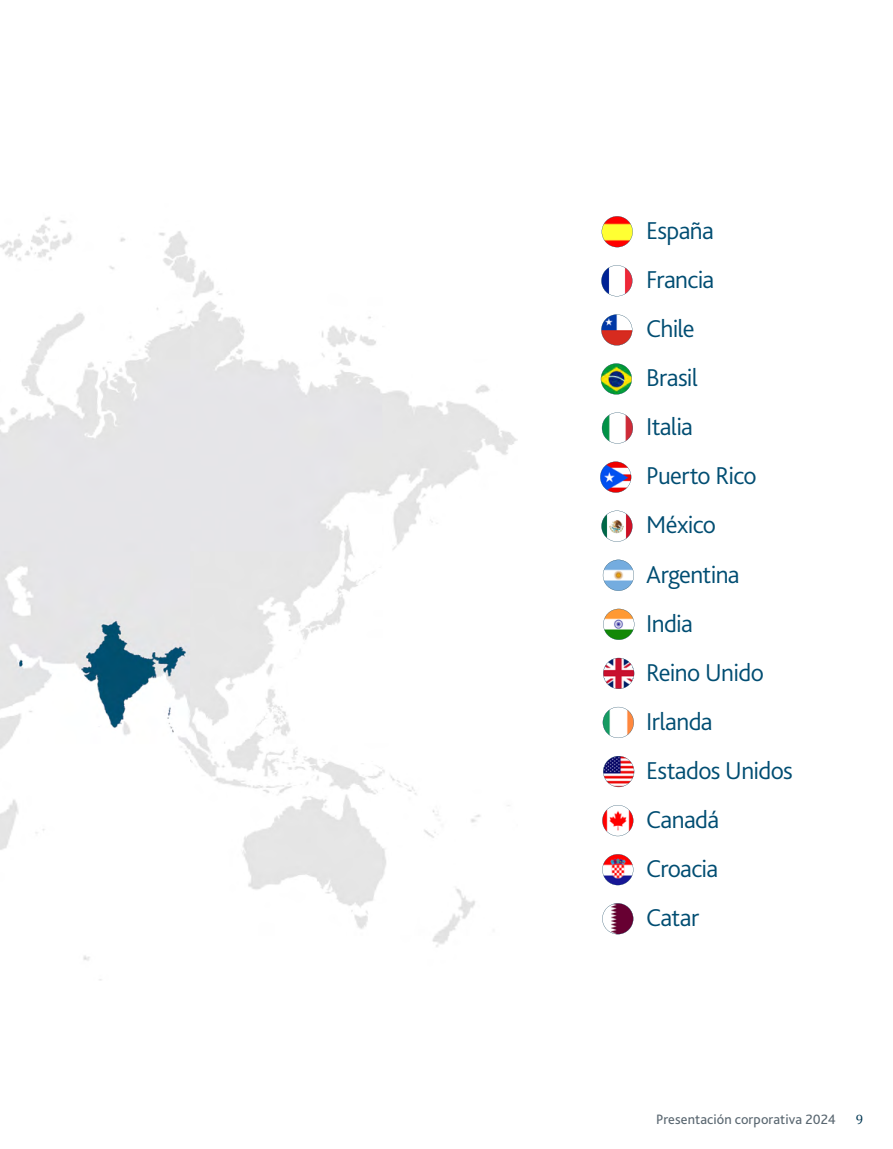
<style>
.page{position:relative;width:893px;height:1149px;background:#fff}
.page>*{position:absolute;margin:0;border:0;box-sizing:border-box;transform-origin:0 0}
.t1{font:300 25.5px/49.1px "Bliss 2";letter-spacing:-.025em;color:#004d72}
.t2{font:14.25px "Bliss 2";letter-spacing:.005em;color:#596670}
.t3{font:13.5px "Cambria";color:#003753}
</style>
<div class="page">
<svg style="left:602px;top:216px;width:31px;height:31px"></svg>
<svg style="left:601px;top:265px;width:31px;height:31px"></svg>
<svg style="left:601px;top:314px;width:31px;height:31px"></svg>
<svg style="left:601px;top:363px;width:31px;height:31px"></svg>
<svg style="left:602px;top:412px;width:31px;height:31px"></svg>
<svg style="left:600px;top:461px;width:31px;height:31px"></svg>
<svg style="left:601px;top:510px;width:31px;height:31px"></svg>
<svg style="left:603px;top:559px;width:31px;height:31px"></svg>
<svg style="left:603px;top:608px;width:31px;height:31px"></svg>
<svg style="left:603px;top:657px;width:31px;height:31px"></svg>
<svg style="left:603px;top:706px;width:31px;height:31px"></svg>
<svg style="left:603px;top:756px;width:31px;height:30px"></svg>
<svg style="left:602px;top:854px;width:31px;height:31px"></svg>
<svg style="left:602px;top:903px;width:31px;height:31px"></svg>
<svg style="left:602px;top:805px;width:31px;height:30px"></svg>
<img style="left:0;top:217px;width:518px;height:764px">
<p class="t1" style="left:646px;top:205px;width:148px">España<br>Francia<br>Chile<br>Brasil<br>Italia<br>Puerto Rico<br>México<br>Argentina<br>India<br>Reino Unido<br>Irlanda<br>Estados Unidos<br>Canadá<br>Croacia<br>Catar</p>
<p class="t2" style="left:656px;top:1110px;width:181px">Presentación corporativa 2024</p>
<p class="t3" style="left:856px;top:1110px;width:9px">9</p>
</div>
